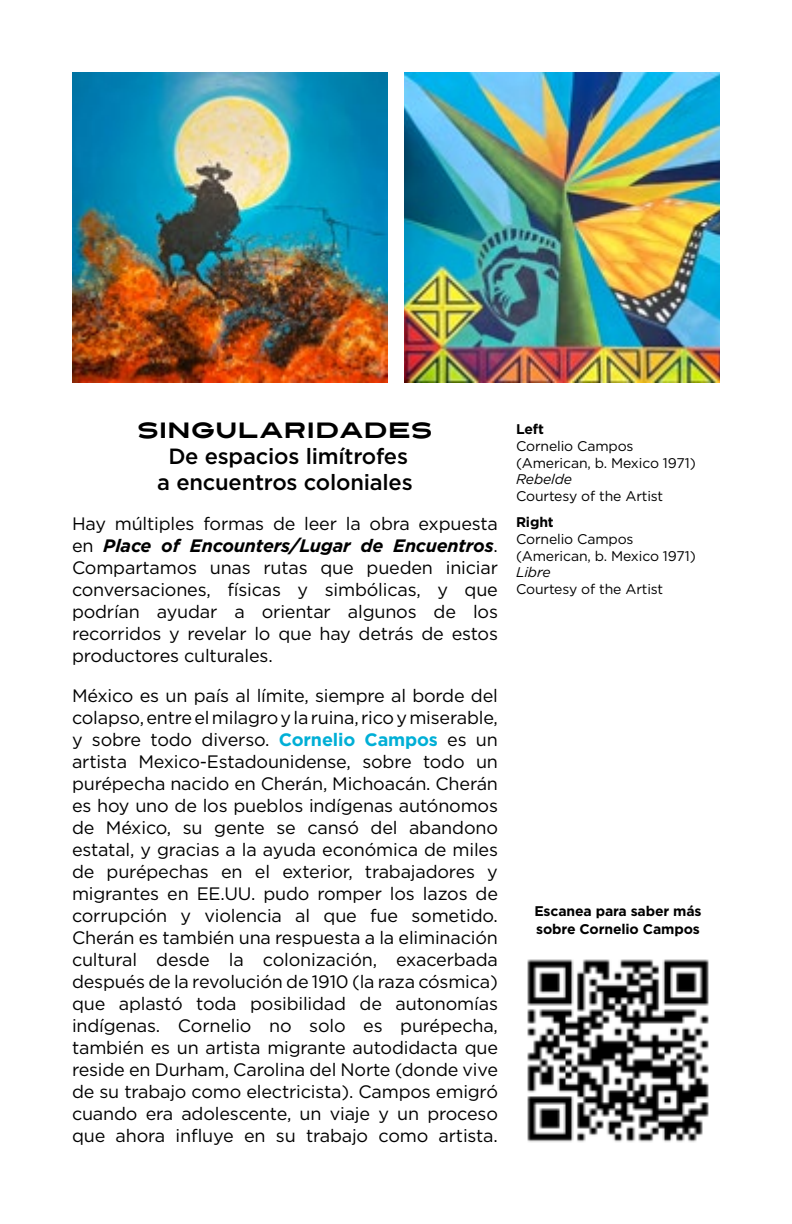
<style>
.page{position:relative;width:792px;height:1224px;background:#fff}
.page>*{position:absolute;margin:0;border:0;box-sizing:border-box;transform-origin:0 0}
.t1{font:500 22px/26px "Gotham";letter-spacing:-.01em;color:#000;text-align:center}
.t2{font:22px "Turnpike";letter-spacing:-.01em;color:#000}
.t3{font:18px/22px "Gotham";letter-spacing:-.01em;color:#000;text-align:justify}
.t4{font:14px/16.8px "Gotham";letter-spacing:-.01em;color:#000}
.t5{font:700 14px/18px "Gotham";letter-spacing:-.01em;color:#000}
.t6{font:italic 14px "Gotham";letter-spacing:-.01em;color:#000}
.s1{font-weight:700;font-style:italic}
.s2{font-weight:700;color:#00afd6}
</style>
<div class="page">
<img style="left:73px;top:72px;width:314px;height:311px">
<img style="left:405px;top:72px;width:315px;height:311px">
<img style="left:527px;top:959px;width:182px;height:183px">
<p class="t2" style="left:137px;top:414px;width:297px">SINGULARIDADES</p>
<p class="t1" style="left:157px;top:443px;width:257px">De espacios limítrofes a encuentros coloniales</p>
<p class="t3" style="left:72px;top:512px;width:428px">Hay múltiples formas de leer la obra expuesta en <span class="s1">Place of Encounters/Lugar de Encuentros</span>.<br>Compartamos unas rutas que pueden iniciar conversaciones, físicas y simbólicas, y que podrían ayudar a orientar algunos de los recorridos y revelar lo que hay detrás de estos productores culturales.</p>
<p class="t3" style="left:72px;top:684px;width:428px">México es un país al límite, siempre al borde del colapso, entre el milagro y la ruina, rico y miserable, y sobre todo diverso. <span class="s2">Cornelio Campos</span> es un artista Mexico-Estadounidense, sobre todo un purépecha nacido en Cherán, Michoacán. Cherán es hoy uno de los pueblos indígenas autónomos de México, su gente se cansó del abandono estatal, y gracias a la ayuda económica de miles de purépechas en el exterior, trabajadores y migrantes en EE.UU. pudo romper los lazos de corrupción y violencia al que fue sometido.<br>Cherán es también una respuesta a la eliminación cultural desde la colonización, exacerbada después de la revolución de 1910 (la raza cósmica) que aplastó toda posibilidad de autonomías indígenas. Cornelio no solo es purépecha, también es un artista migrante autodidacta que reside en Durham, Carolina del Norte (donde vive de su trabajo como electricista). Campos emigró cuando era adolescente, un viaje y un proceso que ahora influye en su trabajo como artista.</p>
<p class="t5" style="left:516px;top:420px;width:29px">Left</p>
<p class="t4" style="left:516px;top:437px;width:181px">Cornelio Campos (American, b. Mexico 1971)</p>
<p class="t6" style="left:516px;top:470px;width:58px">Rebelde</p>
<p class="t4" style="left:516px;top:488px;width:149px">Courtesy of the Artist</p>
<p class="t5" style="left:516px;top:513px;width:39px">Right</p>
<p class="t4" style="left:516px;top:530px;width:181px">Cornelio Campos (American, b. Mexico 1971)</p>
<p class="t6" style="left:516px;top:563px;width:36px">Libre</p>
<p class="t4" style="left:516px;top:581px;width:149px">Courtesy of the Artist</p>
<p class="t5" style="left:534px;top:902px;width:169px">Escanea para saber más sobre Cornelio Campos</p>
</div>
